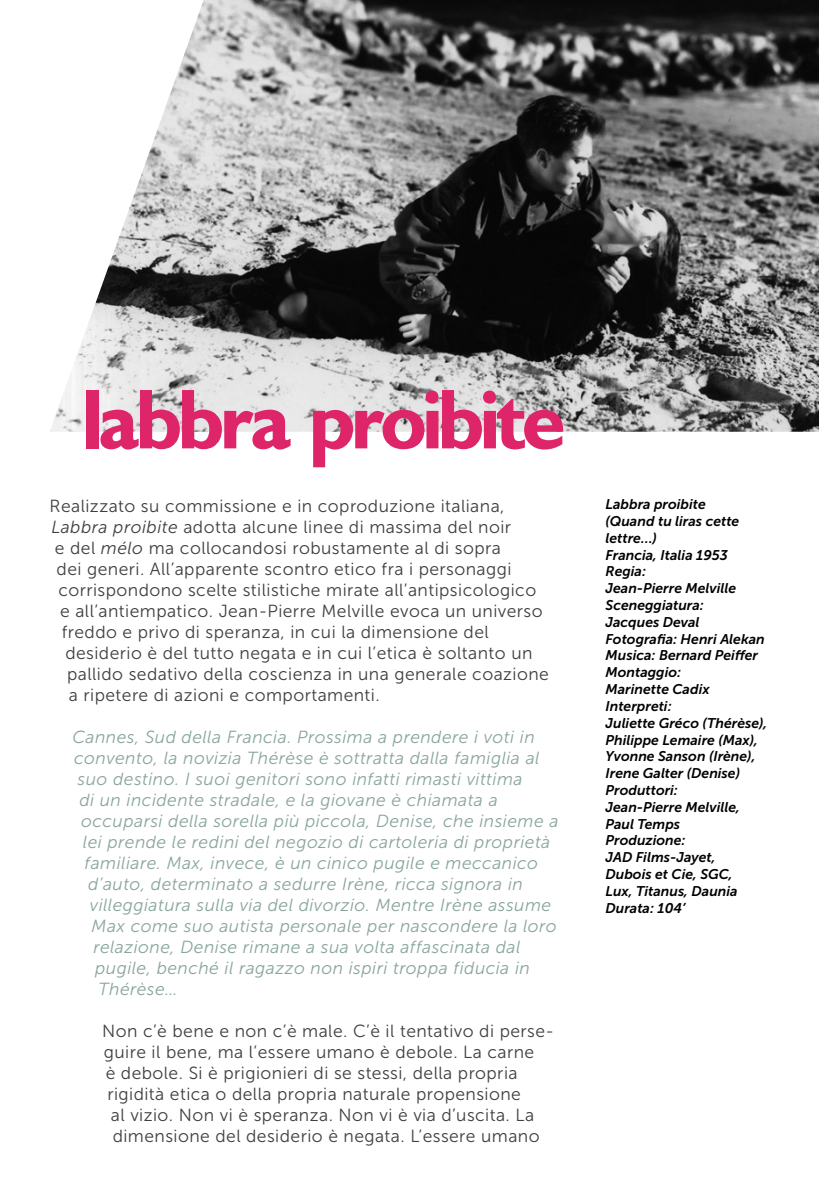
<style>
.page{position:relative;width:819px;height:1191px;background:#fff}
.page>*{position:absolute;margin:0;border:0;box-sizing:border-box;transform-origin:0 0}
.t1{font:700 84px "Gill Sans";letter-spacing:.005em;color:#df256a}
.t2{font:17.5px "Museo Sans 300";letter-spacing:.025em;color:#3f3f3e}
.t3{font:italic 17.5px "Museo Sans 300";letter-spacing:.025em;color:#89a59f}
.t4{font:italic 14px/16.8px "Museo Sans 700";color:#000}
.s1{font-style:italic}
</style>
<div class="page">
<img style="left:50px;top:0;width:769px;height:432px">
<h1 class="t1" style="left:85px;top:373px;width:480px">labbra proibite</h1>
<p class="t2" style="left:50px;top:496px;width:456px">Realizzato su commissione e in coproduzione italiana,</p>
<p class="t2" style="left:51px;top:517px;width:461px"><span class="s1">Labbra proibite</span> adotta alcune linee di massima del noir</p>
<p class="t2" style="left:55px;top:538px;width:447px">e del <span class="s1">mélo</span> ma collocandosi robustamente al di sopra</p>
<p class="t2" style="left:57px;top:559px;width:456px">dei generi. All’apparente scontro etico fra i personaggi</p>
<p class="t2" style="left:58px;top:580px;width:479px">corrispondono scelte stilistiche mirate all’antipsicologico</p>
<p class="t2" style="left:60px;top:601px;width:484px">e all’antiempatico. Jean-Pierre Melville evoca un universo</p>
<p class="t2" style="left:62px;top:622px;width:428px">freddo e privo di speranza, in cui la dimensione del</p>
<p class="t2" style="left:65px;top:643px;width:468px">desiderio è del tutto negata e in cui l’etica è soltanto un</p>
<p class="t2" style="left:67px;top:664px;width:483px">pallido sedativo della coscienza in una generale coazione</p>
<p class="t2" style="left:69px;top:685px;width:312px">a ripetere di azioni e comportamenti.</p>
<p class="t3" style="left:72px;top:727px;width:464px">Cannes, Sud della Francia. Prossima a prendere i voti in</p>
<p class="t3" style="left:74px;top:748px;width:467px">convento, la novizia Thérèse è sottratta dalla famiglia al</p>
<p class="t3" style="left:78px;top:769px;width:446px">suo destino. I suoi genitori sono infatti rimasti vittima</p>
<p class="t3" style="left:79px;top:790px;width:420px">di un incidente stradale, e la giovane è chiamata a</p>
<p class="t3" style="left:81px;top:811px;width:479px">occuparsi della sorella più piccola, Denise, che insieme a</p>
<p class="t3" style="left:83px;top:832px;width:469px">lei prende le redini del negozio di cartoleria di proprietà</p>
<p class="t3" style="left:85px;top:853px;width:455px">familiare. Max, invece, è un cinico pugile e meccanico</p>
<p class="t3" style="left:88px;top:874px;width:436px">d’auto, determinato a sedurre Irène, ricca signora in</p>
<p class="t3" style="left:90px;top:895px;width:463px">villeggiatura sulla via del divorzio. Mentre Irène assume</p>
<p class="t3" style="left:92px;top:916px;width:466px">Max come suo autista personale per nascondere la loro</p>
<p class="t3" style="left:93px;top:937px;width:428px">relazione, Denise rimane a sua volta affascinata dal</p>
<p class="t3" style="left:95px;top:958px;width:436px">pugile, benché il ragazzo non ispiri troppa fiducia in</p>
<p class="t3" style="left:99px;top:979px;width:81px">Thérèse…</p>
<p class="t2" style="left:102px;top:1021px;width:453px">Non c’è bene e non c’è male. C’è il tentativo di perse-</p>
<p class="t2" style="left:104px;top:1042px;width:432px">guire il bene, ma l’essere umano è debole. La carne</p>
<p class="t2" style="left:106px;top:1063px;width:413px">è debole. Si è prigionieri di se stessi, della propria</p>
<p class="t2" style="left:107px;top:1084px;width:415px">rigidità etica o della propria naturale propensione</p>
<p class="t2" style="left:111px;top:1105px;width:424px">al vizio. Non vi è speranza. Non vi è via d’uscita. La</p>
<p class="t2" style="left:113px;top:1126px;width:428px">dimensione del desiderio è negata. L’essere umano</p>
<p class="t4" style="left:605px;top:496px;width:163px">Labbra proibite<br>(Quand tu liras cette lettre…)<br>Francia, Italia 1953<br>Regia:<br>Jean-Pierre Melville<br>Sceneggiatura:<br>Jacques Deval<br>Fotografia: Henri Alekan<br>Musica: Bernard Peiffer<br>Montaggio:<br>Marinette Cadix<br>Interpreti:<br>Juliette Gréco (Thérèse),<br>Philippe Lemaire (Max),<br>Yvonne Sanson (Irène),<br>Irene Galter (Denise)<br>Produttori:<br>Jean-Pierre Melville,<br>Paul Temps<br>Produzione:<br>JAD Films-Jayet,<br>Dubois et Cie, SGC,<br>Lux, Titanus, Daunia<br>Durata: 104’</p>
</div>
